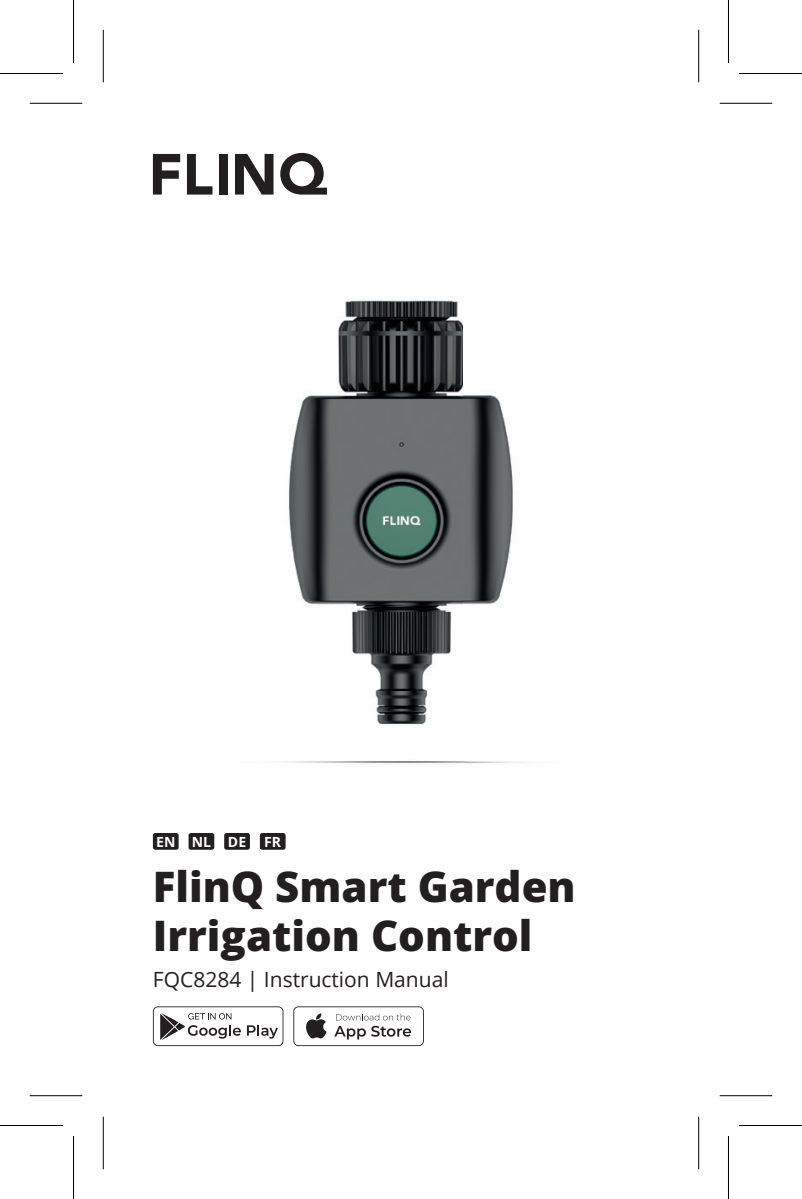
<style>
.page{position:relative;width:802px;height:1199px;background:#fff}
.page>*{position:absolute;margin:0;border:0;box-sizing:border-box;transform-origin:0 0}
.t1{font:800 42px/49px "Open Sans";color:#231f20}
.t2{font:21px "Open Sans";color:#231f20}
.t3{font:700 14px "Open Sans";color:#fff}
</style>
<div class="page">
<div style="left:153px;top:833px;width:26px;height:17px;background:#231f20;border-radius:2px"></div>
<div style="left:189px;top:833px;width:25px;height:17px;background:#231f20;border-radius:2px"></div>
<div style="left:224px;top:833px;width:26px;height:17px;background:#231f20;border-radius:2px"></div>
<div style="left:260px;top:833px;width:26px;height:17px;background:#231f20;border-radius:2px"></div>
<svg style="left:293px;top:1006px;width:131px;height:40px"></svg>
<svg style="left:153px;top:1006px;width:130px;height:40px"></svg>
<img style="left:283px;top:299px;width:241px;height:465px">
<svg style="left:153px;top:154px;width:27px;height:41px"></svg>
<svg style="left:187px;top:154px;width:25px;height:41px"></svg>
<div style="left:219px;top:154px;width:9px;height:41px;background:#231f20"></div>
<svg style="left:235px;top:154px;width:38px;height:41px"></svg>
<svg style="left:280px;top:153px;width:47px;height:42px"></svg>
<svg style="left:30px;top:102px;width:52px;height:1px"></svg>
<svg style="left:720px;top:102px;width:52px;height:1px"></svg>
<svg style="left:30px;top:1096px;width:52px;height:1px"></svg>
<svg style="left:720px;top:1096px;width:52px;height:1px"></svg>
<svg style="left:102px;top:30px;width:1px;height:52px"></svg>
<svg style="left:102px;top:1116px;width:1px;height:53px"></svg>
<svg style="left:699px;top:30px;width:1px;height:52px"></svg>
<svg style="left:699px;top:1116px;width:1px;height:53px"></svg>
<hr style="left:30px;top:103px;width:52px;height:1px;background:#000">
<hr style="left:720px;top:103px;width:52px;height:1px;background:#000">
<hr style="left:30px;top:1095px;width:52px;height:1px;background:#000">
<hr style="left:720px;top:1095px;width:52px;height:1px;background:#000">
<hr style="left:103px;top:30px;width:1px;height:52px;background:#000">
<hr style="left:103px;top:1116px;width:1px;height:53px;background:#000">
<hr style="left:698px;top:30px;width:1px;height:52px;background:#000">
<hr style="left:698px;top:1116px;width:1px;height:53px;background:#000">
<hr style="left:0;top:73px;width:63px;height:1px;background:#000">
<hr style="left:739px;top:73px;width:63px;height:1px;background:#000">
<hr style="left:0;top:1125px;width:63px;height:1px;background:#000">
<hr style="left:739px;top:1125px;width:63px;height:1px;background:#000">
<hr style="left:73px;top:0;width:1px;height:63px;background:#000">
<hr style="left:73px;top:1136px;width:1px;height:63px;background:#000">
<hr style="left:728px;top:0;width:1px;height:63px;background:#000">
<hr style="left:728px;top:1136px;width:1px;height:63px;background:#000">
<p class="t3" style="left:156px;top:832px;width:92px">EN NL DE</p>
<p class="t3" style="left:264px;top:832px;width:18px">FR</p>
<p class="t1" style="left:153px;top:861px;width:424px">FlinQ Smart Garden<br>Irrigation Control</p>
<p class="t2" style="left:153px;top:964px;width:297px">FQC8284 | Instruction Manual</p>
</div>
